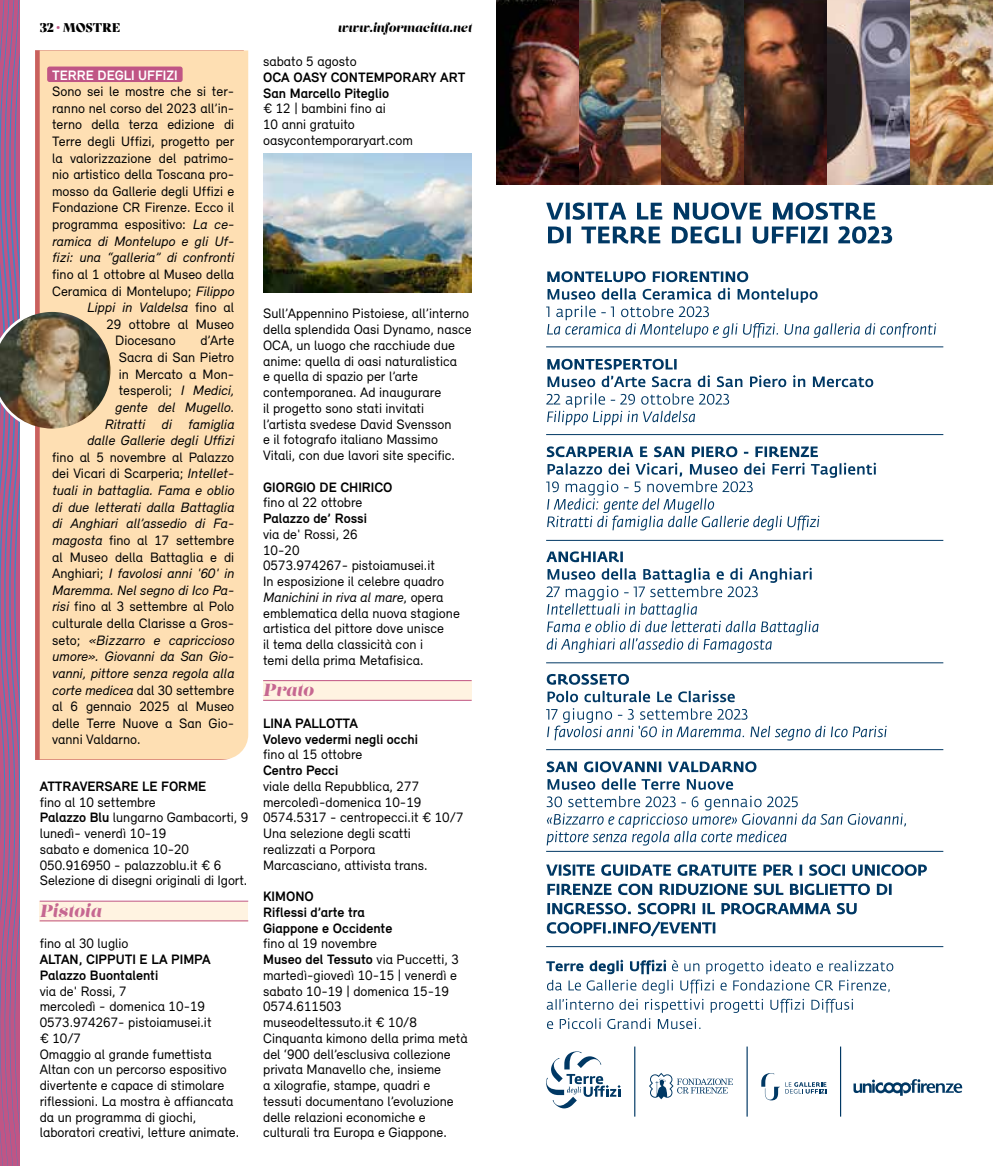
<style>
.page{position:relative;width:993px;height:1166px;background:#fff}
.page>*{position:absolute;margin:0;border:0;box-sizing:border-box;transform-origin:0 0}
.t1{font:17.5px "Lust Script";letter-spacing:.03em;color:#c66791}
.t2{font:14px/15.8px "Relevant";color:#000}
.t3{font:italic 14px/16.6px "Relevant";color:#000;text-align:right}
.t4{font:700 14px/15.8px "Relevant";color:#000}
.t5{font:700 14px "Relevant";color:#fff}
.t6{font:12.25px "Lust Script";letter-spacing:.03em;color:#000}
.t7{font:12.25px "Bely Display";letter-spacing:-.005em;color:#000}
.s1{color:#c05585}
.s2{font-style:italic}
.s3{font-style:normal}
.s4{font-weight:700}
</style>
<div class="page">
<svg style="left:0;top:0;width:113px;height:1166px"></svg>
<div style="left:40px;top:901px;width:208px;height:21px;background:#fff3e1"></div>
<hr style="left:40px;top:920px;width:208px;height:1px;background:#c05585">
<hr style="left:40px;top:901px;width:208px;height:1px;background:#c05585">
<div style="left:263px;top:680px;width:208px;height:21px;background:#fff3e1"></div>
<hr style="left:263px;top:700px;width:208px;height:1px;background:#c05585">
<hr style="left:263px;top:680px;width:208px;height:1px;background:#c05585">
<img style="left:496px;top:0;width:496px;height:184px">
<svg style="left:546px;top:1051px;width:74px;height:57px"></svg>
<svg style="left:761px;top:1073px;width:18px;height:27px"></svg>
<svg style="left:785px;top:1082px;width:41px;height:11px"></svg>
<svg style="left:649px;top:1073px;width:83px;height:26px"></svg>
<hr style="left:634px;top:1046px;width:1px;height:70px;background:#003864">
<hr style="left:746px;top:1046px;width:1px;height:70px;background:#003864">
<hr style="left:839px;top:1046px;width:1px;height:70px;background:#003864">
<svg style="left:853px;top:1079px;width:109px;height:17px"></svg>
<svg style="left:546px;top:778px;width:359px;height:67px"></svg>
<svg style="left:546px;top:761px;width:210px;height:11px"></svg>
<svg style="left:546px;top:708px;width:340px;height:32px"></svg>
<svg style="left:546px;top:674px;width:188px;height:28px"></svg>
<svg style="left:546px;top:551px;width:272px;height:102px"></svg>
<svg style="left:546px;top:446px;width:329px;height:84px"></svg>
<svg style="left:546px;top:393px;width:183px;height:32px"></svg>
<svg style="left:547px;top:359px;width:326px;height:28px"></svg>
<svg style="left:546px;top:271px;width:389px;height:67px"></svg>
<svg style="left:546px;top:921px;width:169px;height:15px"></svg>
<svg style="left:547px;top:903px;width:309px;height:11px"></svg>
<svg style="left:547px;top:883px;width:344px;height:12px"></svg>
<svg style="left:546px;top:864px;width:380px;height:12px"></svg>
<svg style="left:548px;top:226px;width:343px;height:18px"></svg>
<svg style="left:546px;top:202px;width:329px;height:18px"></svg>
<svg style="left:546px;top:999px;width:306px;height:30px"></svg>
<svg style="left:546px;top:959px;width:347px;height:34px"></svg>
<hr style="left:546px;top:346px;width:397px;height:1px;background:#003864">
<hr style="left:546px;top:434px;width:397px;height:1px;background:#003864">
<hr style="left:546px;top:540px;width:397px;height:1px;background:#003864">
<hr style="left:546px;top:662px;width:397px;height:1px;background:#003864">
<hr style="left:546px;top:749px;width:397px;height:1px;background:#003864">
<hr style="left:546px;top:851px;width:397px;height:1px;background:#003864">
<hr style="left:546px;top:946px;width:397px;height:1px;background:#003864">
<div style="left:35px;top:50px;width:208px;height:709px;background:#ae0f0a;opacity:.66"></div>
<div style="left:40px;top:50px;width:208px;height:709px;background:#fedfb3"></div>
<div style="left:47px;top:67px;width:135px;height:15px;background:#c05585;border-radius:2px"></div>
<img style="left:263px;top:154px;width:208px;height:138px">
<img style="left:0;top:312px;width:110px;height:116px">
<p class="t7" style="left:40px;top:18px;width:82px">32 <span class="s1">•</span> MOSTRE</p>
<p class="t6" style="left:338px;top:19px;width:135px">www.informacitta.net</p>
<p class="t5" style="left:52px;top:66px;width:127px">TERRE DEGLI UFFIZI</p>
<p class="t2" style="left:52px;top:83px;width:184px;line-height:16.6px;text-align:justify">Sono sei le mostre che si ter&shy;ranno nel corso del 2023 all’in&shy;terno della terza edizione di Terre degli Uffizi, progetto per la valorizzazione del patrimo&shy;nio artistico della Toscana pro&shy;mosso da Gallerie degli Uffizi e Fondazione CR Firenze. Ecco il programma espositivo: <span class="s2">La ce&shy;ramica di Montelupo e gli Uf&shy;fizi: una “galleria” di confronti</span></p>
<p class="t2" style="left:52px;top:266px;width:184px">fino al 1 ottobre al Museo della</p>
<p class="t2" style="left:52px;top:283px;width:183px">Ceramica di Montelupo; <span class="s2">Filippo</span></p>
<p class="t3" style="left:87px;top:299px;width:148px">Lippi in Valdelsa <span class="s3">fino al</span></p>
<p class="t2" style="left:106px;top:316px;width:129px">29 ottobre al Museo</p>
<p class="t2" style="left:115px;top:333px;width:62px">Diocesano</p>
<p class="t3" style="left:87px;top:332px;width:149px"><span class="s3">d’Arte<br>Sacra di San Pietro<br>in Mercato a Mon&shy;tesperoli;</span> I Medici, gente del Mugello.<br>Ritratti di famiglia dalle Gallerie degli Uffizi</p>
<p class="t3" style="left:52px;top:448px;width:184px;text-align:justify"><span class="s3">fino al 5 novembre al Palazzo dei Vicari di Scarperia;</span> Intellet&shy;tuali in battaglia. Fama e oblio di due letterati dalla Battaglia di Anghiari all’assedio di Fa&shy;magosta <span class="s3">fino al 17 settembre al Museo della Battaglia e di Anghiari;</span> I favolosi anni '60' in Maremma. Nel segno di Ico Pa&shy;risi <span class="s3">fino al 3 settembre al Polo culturale della Clarisse a Gros&shy;seto;</span> «Bizzarro e capriccioso umore». Giovanni da San Gio&shy;vanni, pittore senza regola alla corte medicea <span class="s3">dal 30 settembre al 6 gennaio 2025 al Museo delle Terre Nuove a San Gio&shy;vanni Valdarno.</span></p>
<p class="t4" style="left:40px;top:778px;width:168px">ATTRAVERSARE LE FORME</p>
<p class="t2" style="left:40px;top:794px;width:210px">fino al 10 settembre<br><span class="s4">Palazzo Blu</span> lungarno Gambacorti, 9 lunedì- venerdì 10-19<br>sabato e domenica 10-20<br>050.916950 - palazzoblu.it € 6<br>Selezione di disegni originali di Igort.</p>
<p class="t1" style="left:40px;top:899px;width:63px">Pistoia</p>
<p class="t2" style="left:40px;top:935px;width:90px">fino al 30 luglio</p>
<p class="t4" style="left:40px;top:951px;width:172px">ALTAN, CIPPUTI E LA PIMPA<br>Palazzo Buontalenti</p>
<p class="t2" style="left:40px;top:983px;width:201px">via de' Rossi, 7<br>mercoledì - domenica 10-19<br>0573.974267- pistoiamusei.it<br>€ 10/7<br>Omaggio al grande fumettista<br>Altan con un percorso espositivo divertente e capace di stimolare riflessioni. La mostra è affiancata da un programma di giochi, laboratori creativi, letture animate.</p>
<p class="t2" style="left:263px;top:53px;width:95px">sabato 5 agosto</p>
<p class="t4" style="left:263px;top:69px;width:204px">OCA OASY CONTEMPORARY ART<br>San Marcello Piteglio</p>
<p class="t2" style="left:263px;top:101px;width:151px">€ 12 | bambini fino ai<br>10 anni gratuito oasycontemporaryart.com</p>
<p class="t2" style="left:263px;top:305px;width:210px">Sull’Appennino Pistoiese, all’interno della splendida Oasi Dynamo, nasce OCA, un luogo che racchiude due anime: quella di oasi naturalistica<br>e quella di spazio per l’arte contemporanea. Ad inaugurare<br>il progetto sono stati invitati<br>l’artista svedese David Svensson<br>e il fotografo italiano Massimo Vitali, con due lavori site specific.</p>
<p class="t4" style="left:263px;top:479px;width:131px">GIORGIO DE CHIRICO</p>
<p class="t2" style="left:263px;top:494px;width:101px">fino al 22 ottobre</p>
<p class="t4" style="left:263px;top:510px;width:105px">Palazzo de’ Rossi</p>
<p class="t2" style="left:263px;top:526px;width:198px">via de' Rossi, 26<br>10-20<br>0573.974267- pistoiamusei.it<br>In esposizione il celebre quadro<br><span class="s2">Manichini in riva al mare</span>, opera emblematica della nuova stagione artistica del pittore dove unisce<br>il tema della classicità con i<br>temi della prima Metafisica.</p>
<p class="t1" style="left:263px;top:679px;width:52px">Prato</p>
<p class="t4" style="left:263px;top:715px;width:156px">LINA PALLOTTA<br>Volevo vedermi negli occhi</p>
<p class="t2" style="left:263px;top:746px;width:101px">fino al 15 ottobre</p>
<p class="t4" style="left:263px;top:762px;width:77px">Centro Pecci</p>
<p class="t2" style="left:263px;top:778px;width:202px">viale della Repubblica, 277 mercoledì-domenica 10-19<br>0574.5317 - centropecci.it € 10/7<br>Una selezione degli scatti realizzati a Porpora<br>Marcasciano, attivista trans.</p>
<p class="t4" style="left:263px;top:888px;width:131px">KIMONO<br>Riflessi d’arte tra<br>Giappone e Occidente</p>
<p class="t2" style="left:263px;top:935px;width:206px">fino al 19 novembre<br><span class="s4">Museo del Tessuto</span> via Puccetti, 3 martedì-giovedì 10-15 | venerdì e sabato 10-19 | domenica 15-19<br>0574.611503<br>museodeltessuto.it € 10/8<br>Cinquanta kimono della prima metà del ‘900 dell’esclusiva collezione privata Manavello che, insieme<br>a xilografie, stampe, quadri e tessuti documentano l’evoluzione delle relazioni economiche e culturali tra Europa e Giappone.</p>
</div>
